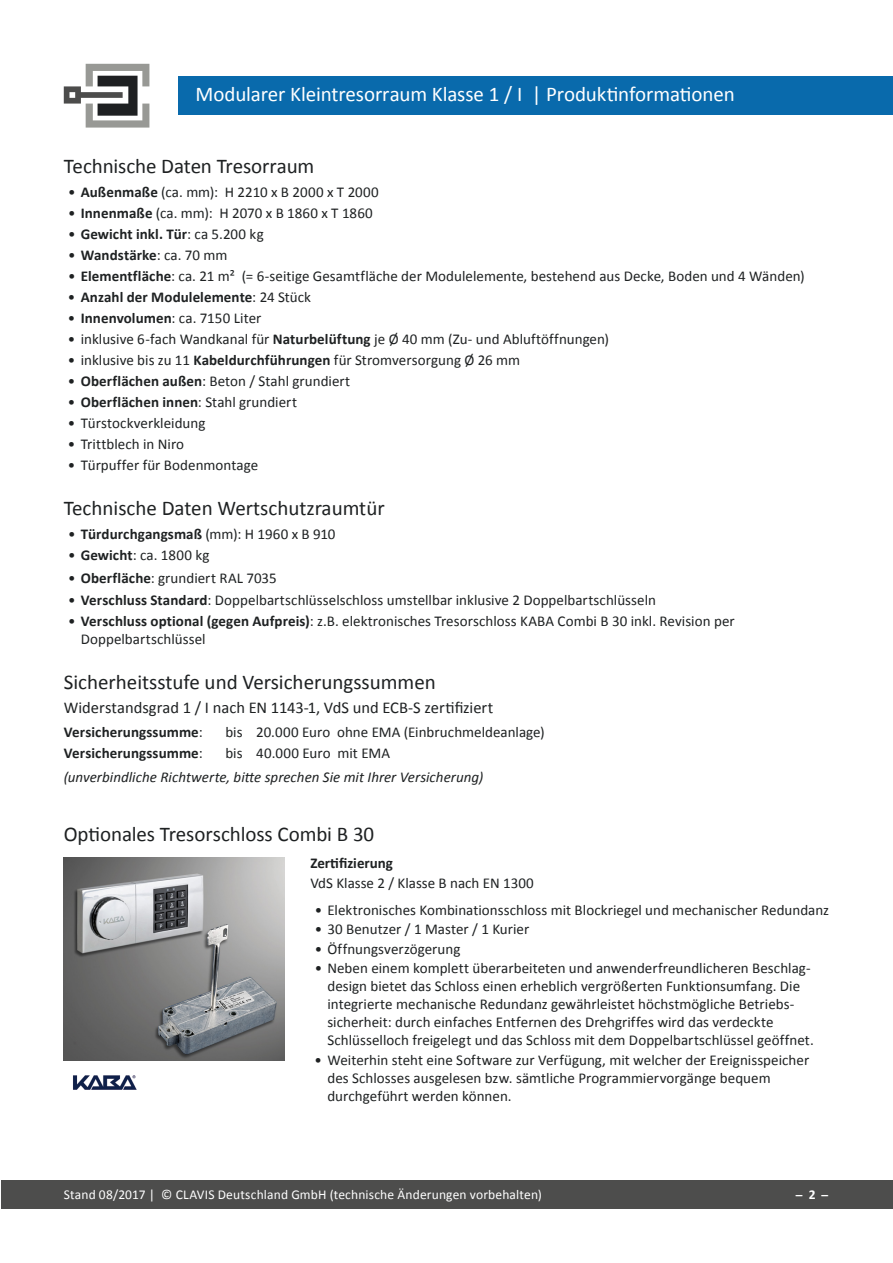
<style>
.page{position:relative;width:893px;height:1263px;background:#fff}
.page>*{position:absolute;margin:0;border:0;box-sizing:border-box;transform-origin:0 0}
.t1{font:21px "Calibri";color:#1e2122}
.t2{font:21px "Calibri";letter-spacing:-.01em;color:#fff}
.t3{font:16.5px "Calibri";color:#1e2122}
.t4{font:15px/18px "Calibri";letter-spacing:.005em;color:#1e2122}
.t5{font:700 15px "Calibri";letter-spacing:.005em;color:#1e2122}
.t6{font:italic 15px "Calibri";color:#1e2122}
.t7{font:13.5px "Calibri";letter-spacing:.01em;color:#fff}
.t8{font:700 13.5px "Calibri";color:#fff}
.s1{font-weight:700}
.s2{font-weight:400}
</style>
<div class="page">
<div style="left:1px;top:1181px;width:891px;height:28px;background:#4d4d4c"></div>
<svg style="left:64px;top:64px;width:85px;height:64px"></svg>
<div style="left:179px;top:76px;width:714px;height:38px;background:#096aac"></div>
<img style="left:64px;top:857px;width:221px;height:204px">
<img style="left:73px;top:1075px;width:64px;height:15px">
<h1 class="t2" style="left:196px;top:81px;width:541px">Modularer Kleintresorraum Klasse 1 / I | Produktinformationen</h1>
<h1 class="t1" style="left:64px;top:153px;width:252px">Technische Daten Tresorraum</h1>
<p class="t4" style="left:68px;top:183px;width:312px">• <span class="s1">Außenmaße</span> (ca. mm): H 2210 x B 2000 x T 2000</p>
<p class="t4" style="left:68px;top:204px;width:306px">• <span class="s1">Innenmaße</span> (ca. mm): H 2070 x B 1860 x T 1860</p>
<p class="t5" style="left:68px;top:225px;width:197px"><span class="s2">•</span> Gewicht inkl. Tür<span class="s2">: ca 5.200 kg</span></p>
<p class="t5" style="left:68px;top:246px;width:161px"><span class="s2">•</span> Wandstärke<span class="s2">: ca. 70 mm</span></p>
<p class="t4" style="left:68px;top:267px;width:738px">• <span class="s1">Elementfläche</span>: ca. 21 m² (= 6-seitige Gesamtfläche der Modulelemente, bestehend aus Decke, Boden und 4 Wänden)</p>
<p class="t5" style="left:68px;top:288px;width:245px"><span class="s2">•</span> Anzahl der Modulelemente<span class="s2">: 24 Stück</span></p>
<p class="t4" style="left:68px;top:309px;width:195px">• <span class="s1">Innenvolumen</span>: ca. 7150 Liter</p>
<p class="t4" style="left:68px;top:330px;width:543px">• inklusive 6-fach Wandkanal für <span class="s1">Naturbelüftung</span> je Ø 40 mm (Zu- und Abluftöffnungen)</p>
<p class="t4" style="left:68px;top:351px;width:454px">• inklusive bis zu 11 <span class="s1">Kabeldurchführungen</span> für Stromversorgung Ø 26 mm</p>
<p class="t4" style="left:68px;top:372px;width:284px">• <span class="s1">Oberflächen außen</span>: Beton / Stahl grundiert</p>
<p class="t4" style="left:68px;top:393px;width:231px">• <span class="s1">Oberflächen innen</span>: Stahl grundiert</p>
<p class="t4" style="left:68px;top:414px;width:139px">• Türstockverkleidung</p>
<p class="t4" style="left:68px;top:435px;width:118px">• Trittblech in Niro</p>
<p class="t4" style="left:68px;top:456px;width:192px">• Türpuffer für Bodenmontage</p>
<h1 class="t1" style="left:64px;top:495px;width:322px">Technische Daten Wertschutzraumtür</h1>
<p class="t4" style="left:68px;top:525px;width:269px">• <span class="s1">Türdurchgangsmaß</span> (mm): H 1960 x B 910</p>
<p class="t4" style="left:68px;top:546px;width:143px">• <span class="s1">Gewicht</span>: ca. 1800 kg</p>
<p class="t4" style="left:68px;top:569px;width:210px">• <span class="s1">Oberfläche</span>: grundiert RAL 7035</p>
<p class="t4" style="left:68px;top:591px;width:589px">• <span class="s1">Verschluss Standard</span>: Doppelbartschlüsselschloss umstellbar inklusive 2 Doppelbartschlüsseln</p>
<p class="t4" style="left:81px;top:612px;width:655px;text-indent:-13px">• <span class="s1">Verschluss optional (gegen Aufpreis)</span>: z.B. elektronisches Tresorschloss KABA Combi B 30 inkl. Revision per<br>Doppelbartschlüssel</p>
<h1 class="t1" style="left:64px;top:669px;width:374px">Sicherheitsstufe und Versicherungssummen</h1>
<p class="t3" style="left:64px;top:697px;width:431px">Widerstandsgrad 1 / I nach EN 1143-1, VdS und ECB-S zertifiziert</p>
<p class="t5" style="left:64px;top:723px;width:140px">Versicherungssumme<span class="s2">:</span></p>
<p class="t4" style="left:225px;top:723px;width:321px">bis 20.000 Euro ohne EMA (Einbruchmeldeanlage)</p>
<p class="t5" style="left:64px;top:744px;width:140px">Versicherungssumme<span class="s2">:</span></p>
<p class="t4" style="left:225px;top:744px;width:166px">bis 40.000 Euro mit EMA</p>
<p class="t6" style="left:64px;top:767px;width:421px">(unverbindliche Richtwerte, bitte sprechen Sie mit Ihrer Versicherung)</p>
<h1 class="t1" style="left:64px;top:820px;width:312px">Optionales Tresorschloss Combi B 30</h1>
<p class="t5" style="left:310px;top:854px;width:84px">Zertifizierung</p>
<p class="t4" style="left:310px;top:874px;width:225px">VdS Klasse 2 / Klasse B nach EN 1300</p>
<p class="t4" style="left:315px;top:901px;width:516px">• Elektronisches Kombinationsschloss mit Blockriegel und mechanischer Redundanz</p>
<p class="t4" style="left:315px;top:920px;width:216px">• 30 Benutzer / 1 Master / 1 Kurier</p>
<p class="t4" style="left:315px;top:940px;width:147px">• Öffnungsverzögerung</p>
<p class="t4" style="left:327px;top:959px;width:488px;text-indent:-13px">• Neben einem komplett überarbeiteten und anwenderfreundlicheren Beschlag&shy;design bietet das Schloss einen erheblich vergrößerten Funktionsumfang. Die integrierte mechanische Redundanz gewährleistet höchstmögliche Betriebs&shy;sicherheit: durch einfaches Entfernen des Drehgriffes wird das verdeckte Schlüsselloch freigelegt und das Schloss mit dem Doppelbartschlüssel geöffnet.</p>
<p class="t4" style="left:327px;top:1051px;width:483px;text-indent:-13px">• Weiterhin steht eine Software zur Verfügung, mit welcher der Ereignisspeicher des Schlosses ausgelesen bzw. sämtliche Programmiervorgänge bequem durchgeführt werden können.</p>
<p class="t7" style="left:64px;top:1186px;width:480px">Stand 08/2017 | © CLAVIS Deutschland GmbH (technische Änderungen vorbehalten)</p>
<p class="t8" style="left:799px;top:1185px;width:34px">̶ 2 ̶</p>
</div>
